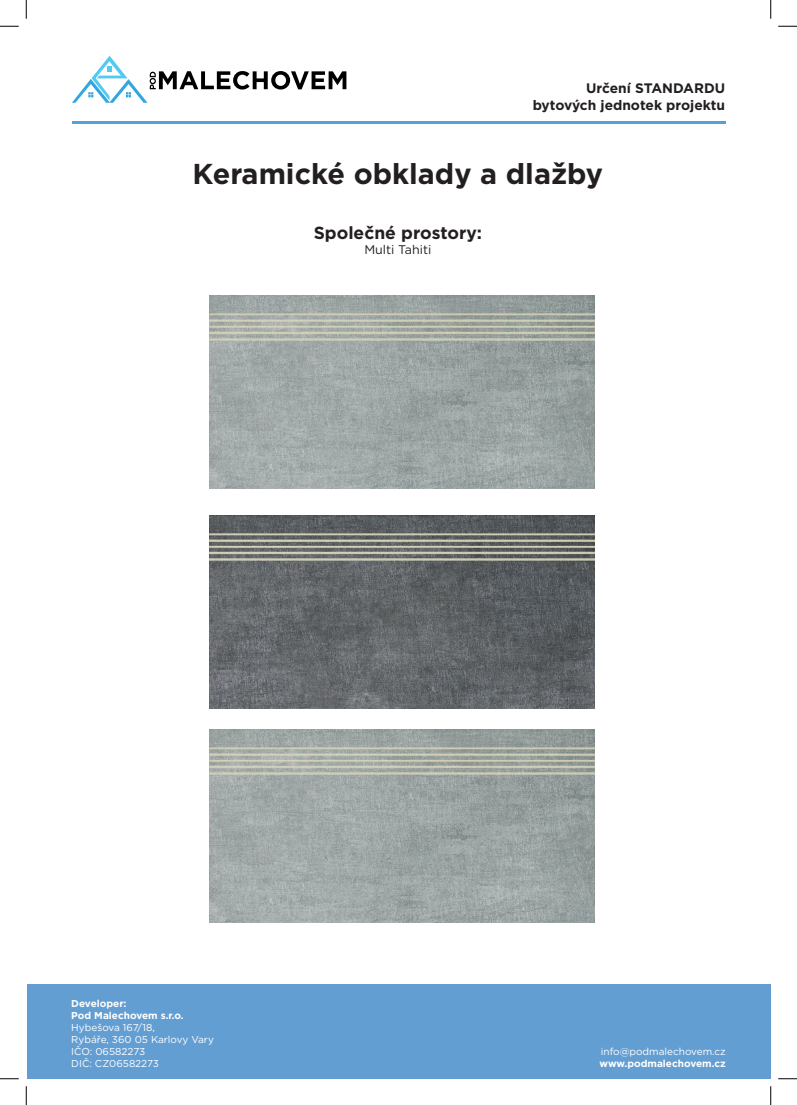
<style>
.page{position:relative;width:797px;height:1105px;background:#fff}
.page>*{position:absolute;margin:0;border:0;box-sizing:border-box;transform-origin:0 0}
.t1{font:700 28.75px "Gotham";color:#231f20}
.t2{font:700 17.5px "Gotham";color:#231f20}
.t3{font:700 13.75px/16.5px "Gotham";color:#231f20;text-align:right}
.t4{font:12.5px "Gotham";color:#231f20}
.t5{font:10px/12px "Gotham";color:#fff}
.t6{font:700 10px/12px "Gotham";color:#fff}
</style>
<div class="page">
<div style="left:27px;top:984px;width:743px;height:95px;background:#639ed3"></div>
<hr style="left:72px;top:122px;width:653px;height:2px;background:#52a2d9">
<svg style="left:72px;top:56px;width:274px;height:47px"></svg>
<img style="left:210px;top:296px;width:384px;height:192px">
<img style="left:210px;top:516px;width:384px;height:192px">
<img style="left:210px;top:730px;width:384px;height:192px">
<svg style="left:0;top:25px;width:19px;height:2px"></svg>
<svg style="left:778px;top:25px;width:19px;height:2px"></svg>
<svg style="left:0;top:1078px;width:19px;height:1px"></svg>
<svg style="left:778px;top:1078px;width:19px;height:1px"></svg>
<svg style="left:25px;top:0;width:2px;height:19px"></svg>
<svg style="left:25px;top:1086px;width:2px;height:19px"></svg>
<svg style="left:770px;top:0;width:1px;height:19px"></svg>
<svg style="left:770px;top:1086px;width:1px;height:19px"></svg>
<h3 class="t3" style="left:532px;top:80px;width:194px">Určení STANDARDU bytových jednotek projektu</h3>
<h1 class="t1" style="left:192px;top:155px;width:412px">Keramické obklady a dlažby</h1>
<h2 class="t2" style="left:314px;top:222px;width:170px">Společné prostory:</h2>
<p class="t4" style="left:364px;top:242px;width:68px">Multi Tahiti</p>
<p class="t6" style="left:71px;top:997px;width:114px">Developer:<br>Pod Malechovem s.r.o.</p>
<p class="t5" style="left:71px;top:1021px;width:144px">Hybešova 167/18,<br>Rybáře, 360 05 Karlovy Vary<br>IČO: 06582273<br>DIČ: CZ06582273</p>
<p class="t5" style="left:601px;top:1045px;width:126px">info@podmalechovem.cz</p>
<p class="t6" style="left:599px;top:1057px;width:128px">www.podmalechovem.cz</p>
</div>
